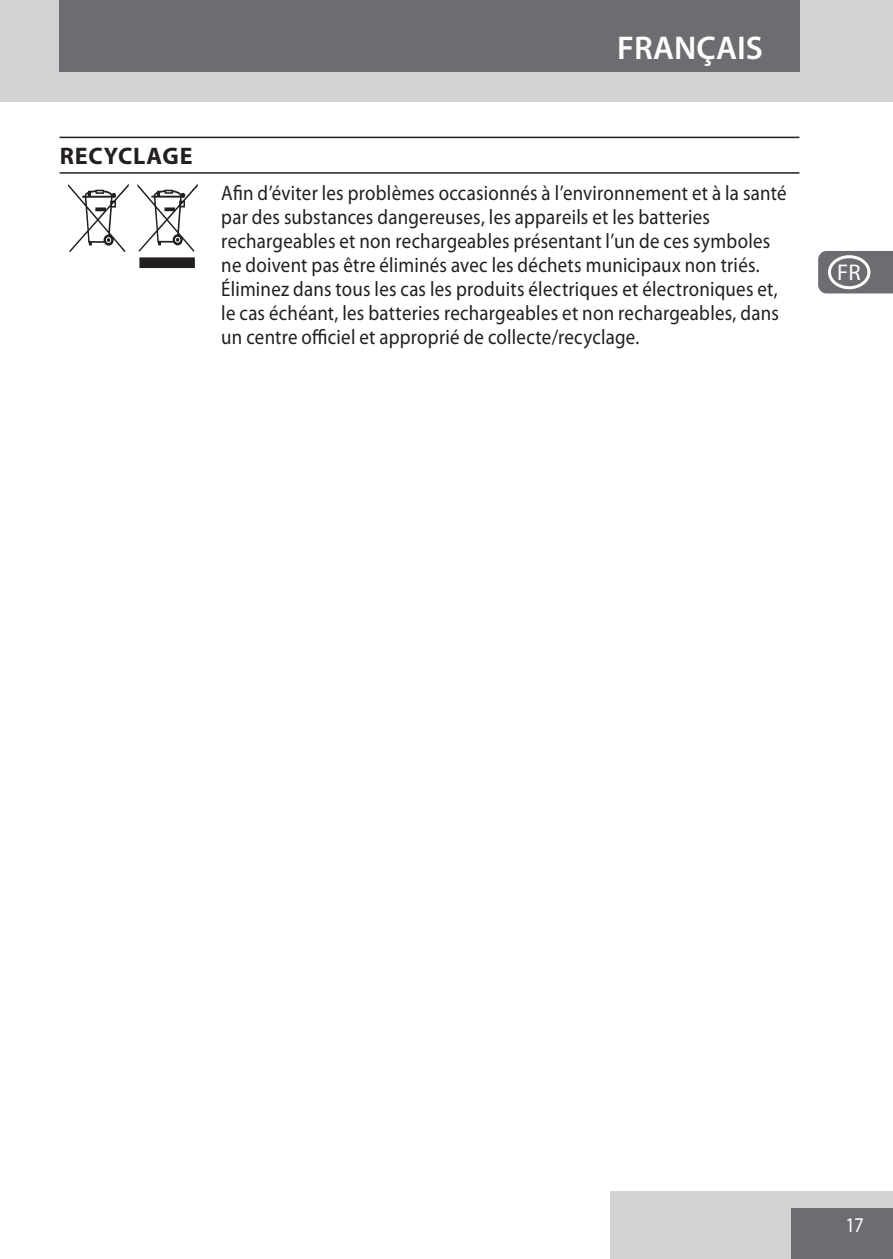
<style>
.page{position:relative;width:893px;height:1259px;background:#fff}
.page>*{position:absolute;margin:0;border:0;box-sizing:border-box;transform-origin:0 0}
.default{font:120px "Myriad Mine";color:#231f20;scale:.9 1}
.t1{font:600 33px "Myriad Pro";color:#fff}
.heading{font:700 24px "Myriad Pro";letter-spacing:.035em;color:#231f20}
.t2{font:22.8px "Myriad Pro";color:#fff}
.default-2{font:21px/24px "Myriad Pro";letter-spacing:.01em;color:#231f20;scale:.9 1}
.t3{font:21px "Myriad Pro";color:#fff;scale:.9 1}
</style>
<div class="page">
<div style="left:611px;top:1191px;width:282px;height:68px;background:#d1d2d4"></div>
<div style="left:791px;top:1208px;width:102px;height:51px;background:#6c6d70"></div>
<div style="left:0;top:0;width:893px;height:102px;background:#d1d2d4"></div>
<div style="left:59px;top:0;width:740px;height:72px;background:#6c6d70"></div>
<svg style="left:818px;top:251px;width:75px;height:42px;background:#737477"></svg>
<hr style="left:60px;top:137px;width:739px;height:1px;background:#231f20">
<hr style="left:60px;top:172px;width:739px;height:2px;background:#231f20">
<div style="left:828px;top:128px;width:42px;height:34px;border:3px solid #fff;border-radius:50%"></div>
<div style="left:828px;top:170px;width:42px;height:34px;border:3px solid #fff;border-radius:50%"></div>
<div style="left:828px;top:213px;width:42px;height:34px;border:3px solid #fff;border-radius:50%"></div>
<div style="left:828px;top:255px;width:42px;height:34px;border:3px solid #fff;border-radius:50%"></div>
<div style="left:828px;top:298px;width:42px;height:34px;border:3px solid #fff;border-radius:50%"></div>
<div style="left:828px;top:340px;width:42px;height:34px;border:3px solid #fff;border-radius:50%"></div>
<div style="left:828px;top:383px;width:42px;height:34px;border:3px solid #fff;border-radius:50%"></div>
<div style="left:828px;top:425px;width:42px;height:34px;border:3px solid #fff;border-radius:50%"></div>
<div style="left:828px;top:468px;width:42px;height:34px;border:3px solid #fff;border-radius:50%"></div>
<div style="left:828px;top:510px;width:42px;height:34px;border:3px solid #fff;border-radius:50%"></div>
<div style="left:828px;top:553px;width:42px;height:34px;border:3px solid #fff;border-radius:50%"></div>
<div style="left:828px;top:595px;width:42px;height:34px;border:3px solid #fff;border-radius:50%"></div>
<div style="left:828px;top:638px;width:42px;height:34px;border:3px solid #fff;border-radius:50%"></div>
<div style="left:828px;top:680px;width:42px;height:34px;border:3px solid #fff;border-radius:50%"></div>
<div style="left:828px;top:723px;width:42px;height:34px;border:3px solid #fff;border-radius:50%"></div>
<div style="left:828px;top:765px;width:42px;height:34px;border:3px solid #fff;border-radius:50%"></div>
<div style="left:828px;top:808px;width:42px;height:34px;border:3px solid #fff;border-radius:50%"></div>
<div style="left:828px;top:850px;width:42px;height:34px;border:3px solid #fff;border-radius:50%"></div>
<div style="left:828px;top:893px;width:42px;height:34px;border:3px solid #fff;border-radius:50%"></div>
<div style="left:828px;top:935px;width:42px;height:34px;border:3px solid #fff;border-radius:50%"></div>
<div style="left:828px;top:978px;width:42px;height:34px;border:3px solid #fff;border-radius:50%"></div>
<div style="left:828px;top:1020px;width:42px;height:34px;border:3px solid #fff;border-radius:50%"></div>
<div style="left:828px;top:1063px;width:42px;height:34px;border:3px solid #fff;border-radius:50%"></div>
<div style="left:828px;top:1106px;width:42px;height:34px;border:3px solid #fff;border-radius:50%"></div>
<div style="left:828px;top:1148px;width:42px;height:34px;border:3px solid #fff;border-radius:50%"></div>
<p class="t1" style="left:617px;top:29px;width:147px">FRANÇAIS</p>
<p class="heading" style="left:60px;top:142px;width:134px">RECYCLAGE</p>
<p class="default" style="left:68px;top:167px;width:151px">W</p>
<p class="default-2" style="left:221px;top:181px;width:630px">Afin d’éviter les problèmes occasionnés à l’environnement et à la santé par des substances dangereuses, les appareils et les batteries rechargeables et non rechargeables présentant l’un de ces symboles ne doivent pas être éliminés avec les déchets municipaux non triés.<br>Éliminez dans tous les cas les produits électriques et électroniques et, le cas échéant, les batteries rechargeables et non rechargeables, dans un centre officiel et approprié de collecte/recyclage.</p>
<p class="t2" style="left:837px;top:259px;width:25px">FR</p>
<p class="t3" style="left:846px;top:1213px;width:22px">17</p>
</div>
